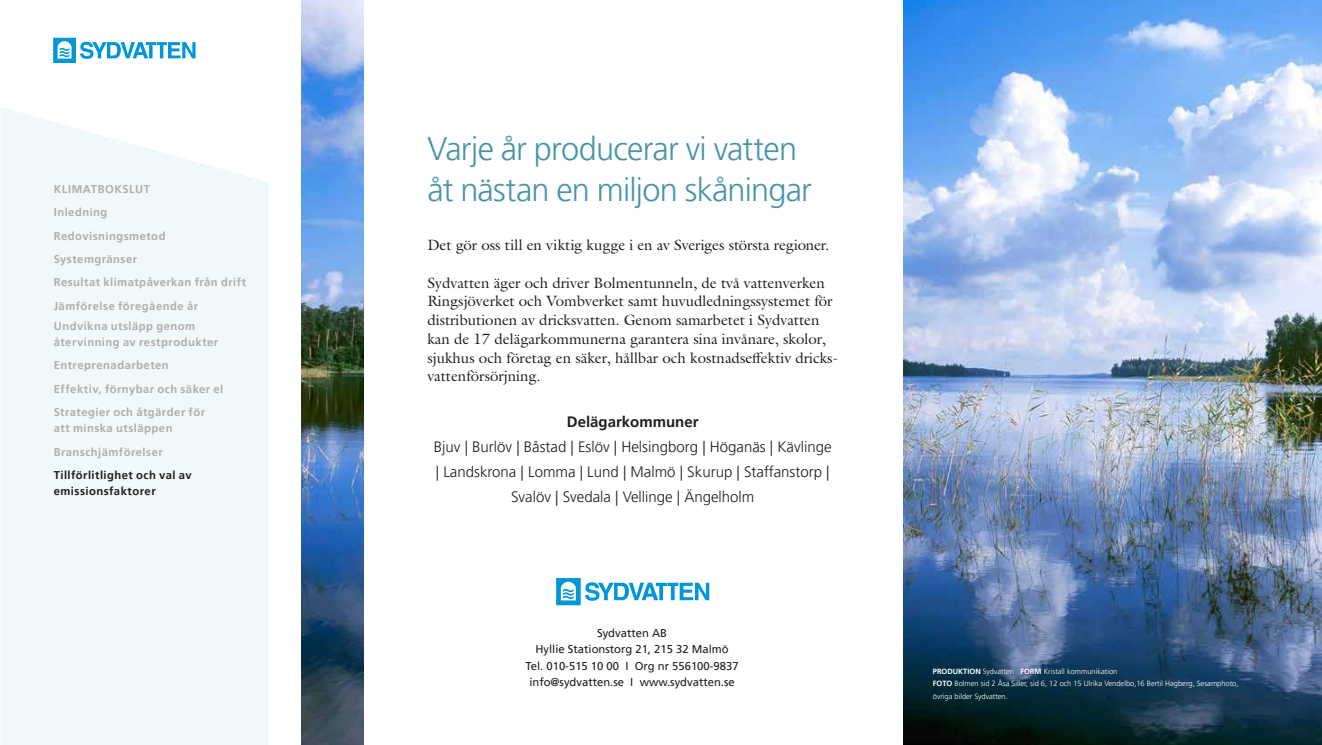
<style>
.page{position:relative;width:1322px;height:745px;background:#fff}
.page>*{position:absolute;margin:0;border:0;box-sizing:border-box;transform-origin:0 0}
.t1{font:300 32.5px/41px "Frutiger LT Pro";letter-spacing:-.025em;color:#4994ab}
.t2{font:15px/18.8px "Galliard Pro";color:#1d1d1b}
.t3{font:300 15px/25px "Frutiger LT Pro";color:#1d1d1b;text-align:center}
.t4{font:700 15px "Frutiger LT Pro";color:#1d1d1b}
.t5{font:700 11.25px/23.4px "Frutiger LT Pro";letter-spacing:.04em;color:#afaeab}
.t6{font:11.25px/16.2px "Frutiger LT Pro";color:#1d1d1b;text-align:center}
.t7{font:700 11.25px/16.2px "Frutiger LT Pro";letter-spacing:.04em;color:#1d1d1b}
.t8{font:300 7.5px/12.5px "Frutiger LT Pro";color:#fff}
.s1{font-weight:700}
</style>
<div class="page">
<div style="left:53px;top:38px;width:23px;height:25px;background:#0097d9"></div>
<svg style="left:80px;top:41px;width:116px;height:18px"></svg>
<svg style="left:58px;top:41px;width:14px;height:18px"></svg>
<div style="left:1px;top:107px;width:268px;height:637px;background:#f1f8f9"></div>
<img style="left:301px;top:0;width:1021px;height:744px">
<div style="left:364px;top:0;width:539px;height:744px;background:#fff"></div>
<svg style="left:556px;top:578px;width:25px;height:27px"></svg>
<svg style="left:585px;top:582px;width:124px;height:18px"></svg>
<svg style="left:561px;top:580px;width:15px;height:20px"></svg>
<p class="t5" style="left:54px;top:177px;width:194px">KLIMATBOKSLUT<br>Inledning<br>Redovisningsmetod<br>Systemgränser<br>Resultat klimatpåverkan från drift<br>Jämförelse föregående år</p>
<p class="t5" style="left:54px;top:317px;width:166px;line-height:16.2px">Undvikna utsläpp genom återvinning av restprodukter</p>
<p class="t5" style="left:54px;top:353px;width:171px">Entreprenadarbeten<br>Effektiv, förnybar och säker el<br>Strategier och åtgärder för</p>
<p class="t5" style="left:54px;top:416px;width:120px">att minska utsläppen<br>Branschjämförelser</p>
<p class="t7" style="left:54px;top:466px;width:139px">Tillförlitlighet och val av emissionsfaktorer</p>
<h1 class="t1" style="left:427px;top:128px;width:386px">Varje år producerar vi vatten åt nästan en miljon skåningar</h1>
<p class="t2" style="left:427px;top:235px;width:404px">Det gör oss till en viktig kugge i en av Sveriges största regioner.</p>
<p class="t2" style="left:427px;top:273px;width:412px">Sydvatten äger och driver Bolmentunneln, de två vattenverken Ringsjöverket och Vombverket samt huvudledningssystemet för distributionen av dricksvatten. Genom samarbetet i Sydvatten kan de 17 delägarkommunerna garantera sina invånare, skolor, sjukhus och företag en säker, hållbar och kostnadseffektiv dricks&shy;vattenförsörjning.</p>
<p class="t4" style="left:567px;top:412px;width:133px">Delägarkommuner</p>
<p class="t3" style="left:434px;top:434px;width:399px">Bjuv | Burlöv | Båstad | Eslöv | Helsingborg | Höganäs | Kävlinge | Landskrona | Lomma | Lund | Malmö | Skurup | Staffanstorp |<br>Svalöv | Svedala | Vellinge | Ängelholm</p>
<p class="t6" style="left:525px;top:624px;width:215px">Sydvatten AB<br>Hyllie Stationstorg 21, 215 32 Malmö<br>Tel. 010-515 10 00 I Org nr 556100-9837 info@sydvatten.se I www.sydvatten.se</p>
<p class="t8" style="left:933px;top:664px;width:307px"><span class="s1">PRODUKTION</span> Sydvatten <span class="s1">FORM</span> Kristall kommunikation<br><span class="s1">FOTO</span> Bolmen sid 2 Åsa Siller, sid 6, 12 och 15 Ulrika Vendelbo,16 Bertil Hagberg, Sesamphoto, övriga bilder Sydvatten.</p>
</div>
